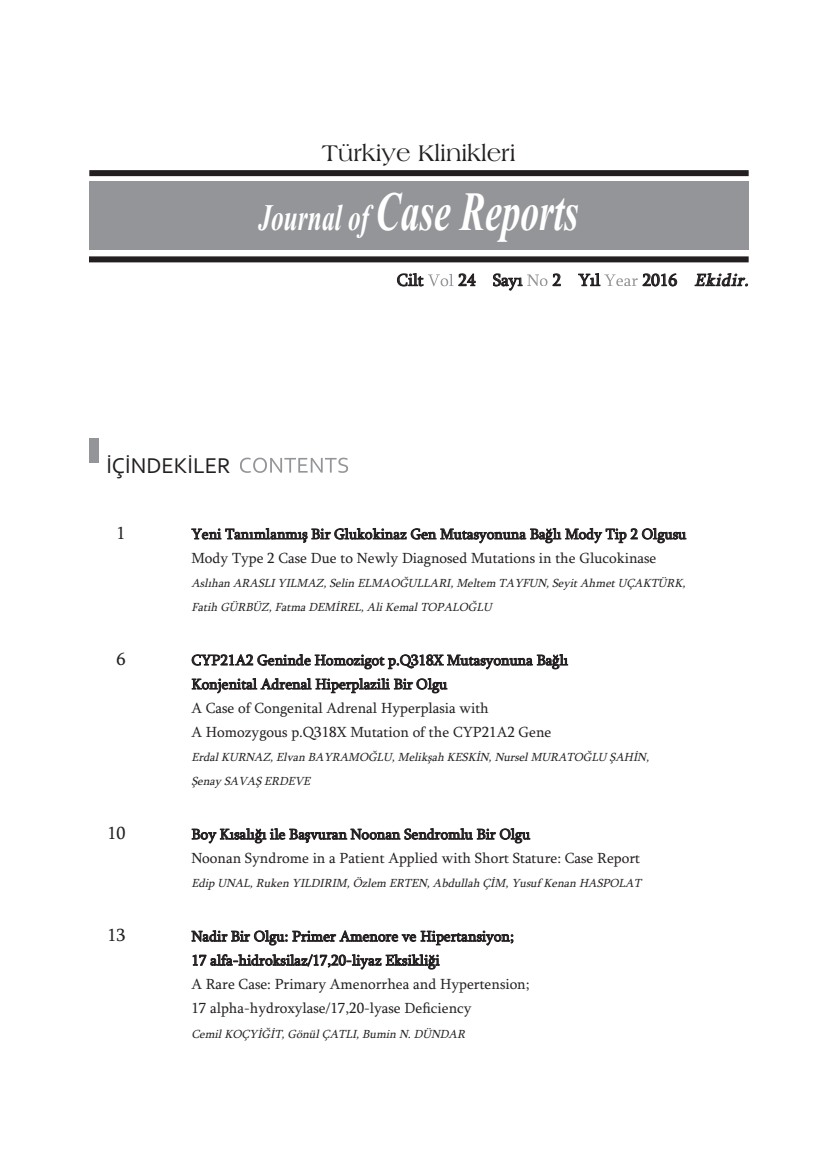
<style>
.page{position:relative;width:838px;height:1170px;background:#fff}
.page>*{position:absolute;margin:0;border:0;box-sizing:border-box;transform-origin:0 0}
.t1{font:italic 700 55.35px "Times New Roman";color:#fff;scale:.68 1}
.t2{font:24px "Americana BT Roman";color:#231f20}
.t3{font:22.5px "Corbel";color:#231f20}
.t4{font:18px "Sylfaen";color:#231f20}
.t5{font:17.25px "Sylfaen";color:#231f20}
.t6{font:italic 17.25px "Sylfaen";color:#231f20}
.t7{font:15px/24px "Sylfaen";color:#231f20}
.t8{font:italic 12px/24px "Sylfaen";color:#231f20}
.s1{font-size:37.5px}
.s2{font-style:normal}
</style>
<div class="page">
<svg style="left:240px;top:457px;width:108px;height:16px"></svg>
<div style="left:89px;top:438px;width:10px;height:24px;background:#939598"></div>
<div style="left:89px;top:182px;width:659px;height:68px;background:#939598"></div>
<div style="left:89px;top:170px;width:659px;height:6px;background:#231f20"></div>
<div style="left:89px;top:256px;width:659px;height:6px;background:#231f20"></div>
<svg style="left:428px;top:274px;width:25px;height:12px"></svg>
<svg style="left:527px;top:274px;width:20px;height:12px"></svg>
<svg style="left:604px;top:274px;width:34px;height:12px"></svg>
<h2 class="t2" style="left:322px;top:138px;width:195px">Türkiye Klinikleri</h2>
<h1 class="t1" style="left:258px;top:179px;width:473px"><span class="s1">Journal of</span> Case Reports</h1>
<p class="t5" style="left:397px;top:269px;width:28px">Cilt</p>
<p class="t5" style="left:458px;top:269px;width:66px">24 Sayı</p>
<p class="t5" style="left:552px;top:269px;width:49px">2 Yıl</p>
<p class="t6" style="left:642px;top:269px;width:112px"><span class="s2">2 0 1 6</span> Ekidir.</p>
<h3 class="t3" style="left:106px;top:451px;width:126px">İÇİNDEKİLER</h3>
<p class="t4" style="left:116px;top:522px;width:10px">1</p>
<p class="t7" style="left:191px;top:521px;width:496px">Yeni Tanımlanmış Bir Glukokinaz Gen Mutasyonuna Bağlı Mody Tip 2 Olgusu<br>Mody Type 2 Case Due to Newly Diagnosed Mutations in the Glucokinase</p>
<p class="t8" style="left:191px;top:571px;width:499px">Aslıhan ARASLI YILMAZ, Selin ELMAOĞULLARI, Meltem TAYFUN, Seyit Ahmet UÇAKTÜRK,<br>Fatih GÜRBÜZ, Fatma DEMİREL, Ali Kemal TOPALOĞLU</p>
<p class="t4" style="left:116px;top:648px;width:10px">6</p>
<p class="t7" style="left:191px;top:648px;width:378px">CYP21A2 Geninde Homozigot p.Q318X Mutasyonuna Bağlı Konjenital Adrenal Hiperplazili Bir Olgu<br>A Case of Congenital Adrenal Hyperplasia with<br>A Homozygous p.Q318X Mutation of the CYP21A2 Gene</p>
<p class="t8" style="left:191px;top:745px;width:462px">Erdal KURNAZ, Elvan BAYRAMOĞLU, Melikşah KESKİN, Nursel MURATOĞLU ŞAHİN,<br>Şenay SAVAŞ ERDEVE</p>
<p class="t4" style="left:107px;top:822px;width:19px">10</p>
<p class="t7" style="left:191px;top:821px;width:450px">Boy Kısalığı ile Başvuran Noonan Sendromlu Bir Olgu<br>Noonan Syndrome in a Patient Applied with Short Stature: Case Report</p>
<p class="t8" style="left:191px;top:871px;width:454px">Edip UNAL, Ruken YILDIRIM, Özlem ERTEN, Abdullah ÇİM, Yusuf Kenan HASPOLAT</p>
<p class="t4" style="left:107px;top:924px;width:19px">13</p>
<p class="t7" style="left:191px;top:924px;width:339px">Nadir Bir Olgu: Primer Amenore ve Hipertansiyon; 17 alfa-hidroksilaz/17,20-liyaz Eksikliği<br>A Rare Case: Primary Amenorrhea and Hypertension; 17 alpha-hydroxylase/17,20-lyase Deficiency</p>
<p class="t8" style="left:191px;top:1021px;width:278px">Cemil KOÇYİĞİT, Gönül ÇATLI, Bumin N. DÜNDAR</p>
</div>
